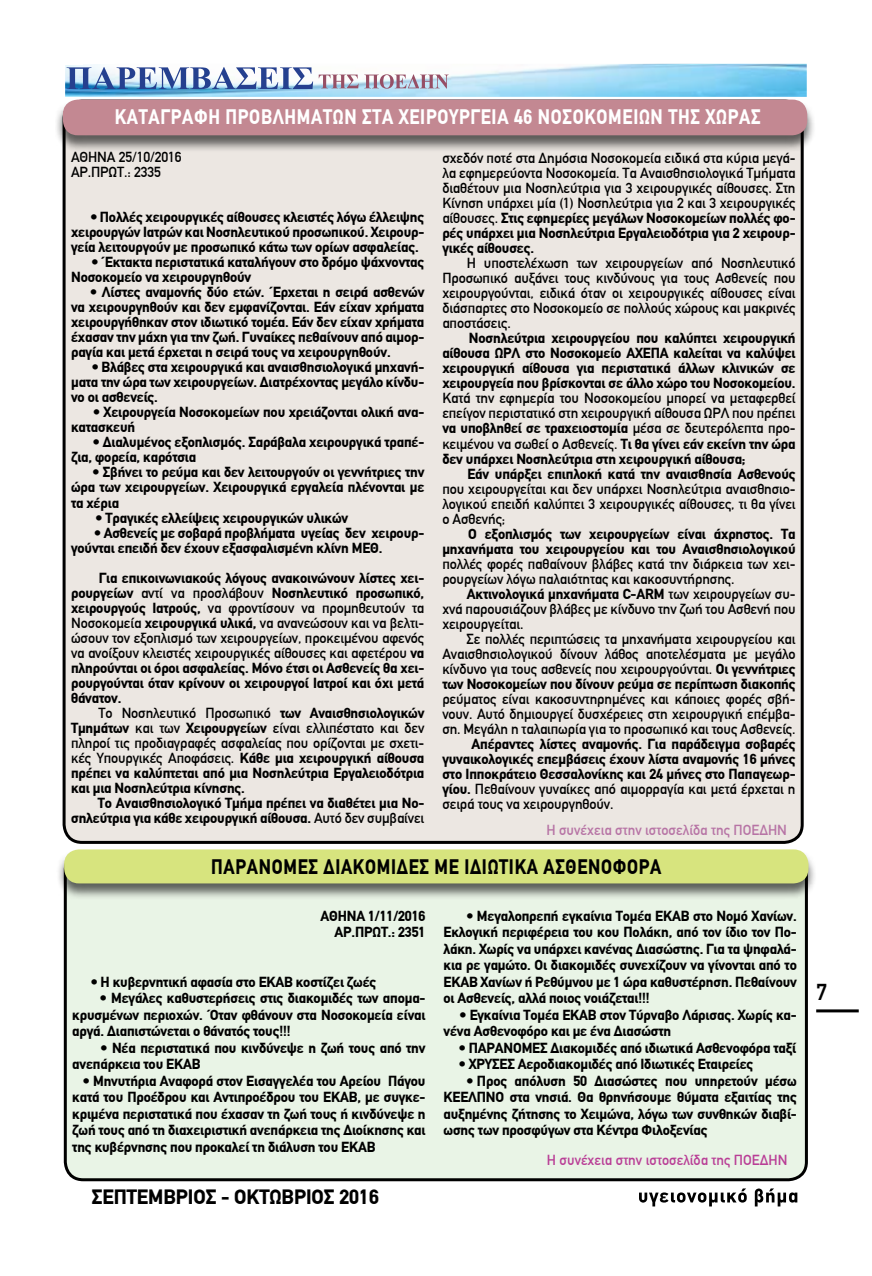
<style>
.page{position:relative;width:872px;height:1276px;background:#fff}
.page>*{position:absolute;margin:0;border:0;box-sizing:border-box;transform-origin:0 0}
.t1{font:22.5px "CF Din";color:#000}
.t2{font:700 20.55px "CF Din";letter-spacing:.04em;color:#fff;scale:.88 1}
.t3{font:700 20.55px "CF Din";letter-spacing:.04em;color:#000;scale:.88 1}
.t4{font:700 20.25px "CF Din";color:#000}
.t5{font:700 14.25px/15px "CF Din";letter-spacing:-.01em;color:#000;text-align:justify}
.t6{font:14.25px/15px "CF Din";letter-spacing:-.01em;color:#000;text-align:justify}
.t7{font:14.25px "CF Din";color:#b774a5}
.t8{font:14.25px "CF Din";color:#b93e96}
.s1{font-weight:400}
.s2{font-weight:700}
</style>
<div class="page">
<img style="left:65px;top:64px;width:741px;height:33px">
<svg style="left:67px;top:67px;width:246px;height:22px"></svg>
<svg style="left:319px;top:74px;width:129px;height:15px"></svg>
<svg style="left:639px;top:1188px;width:158px;height:18px"></svg>
<hr style="left:816px;top:1009px;width:42px;height:3px;background:#000">
<div style="left:64px;top:101px;width:738px;height:741px;background:#ece7e2;border-radius:18px"></div>
<div style="left:55px;top:100px;width:760px;height:53px;background:#000;opacity:.6"></div>
<div style="left:63px;top:100px;width:744px;height:35px;background:#c38892;border-radius:15px"></div>
<div style="left:65px;top:852px;width:741px;height:327px;background:#e9f4e6;border-radius:18px"></div>
<div style="left:64px;top:850px;width:744px;height:331px;border:3px solid #000;border-radius:18px"></div>
<div style="left:56px;top:850px;width:761px;height:49px;background:#000;opacity:.6"></div>
<div style="left:64px;top:849px;width:744px;height:34px;background:#d7e47e;border-radius:15px"></div>
<h2 class="t2" style="left:115px;top:101px;width:735px">ΚΑΤΑΓΡΑΦΗ ΠΡΟΒΛΗ ΜΑΤΩΝ ΣΤΑ ΧΕΙΡΟΥΡΓΕΙΑ 46 ΝΟΣΟΚΟΜΕΙΩΝ ΤΗΣ ΧΩΡΑΣ</h2>
<p class="t6" style="left:71px;top:150px;width:112px">ΑΘΗΝΑ 25/10/2016<br>ΑΡ.ΠΡΩΤ.: 2335</p>
<p class="t5" style="left:71px;top:210px;width:355px;text-indent:19px">• Πολλές χειρουργικές αίθουσες κλειστές λόγω έλλειψης χειρουργών Ιατρών και Νοσηλευτικού προσωπικού. Χειρουρ&shy;γεία λειτουργούν με προσωπικό κάτω των ορίων ασφαλείας.</p>
<p class="t5" style="left:71px;top:255px;width:355px;text-indent:21px">• Έκτακτα περιστατικά καταλήγουν στο δρόμο ψάχνοντας<br>Νοσοκομείο να χειρουργηθούν</p>
<p class="t5" style="left:71px;top:285px;width:355px;text-indent:19px">• Λίστες αναμονής δύο ετών. Έρχεται η σειρά ασθενών να χειρουργηθούν και δεν εμφανίζονται. Εάν είχαν χρήματα χειρουργήθηκαν στον ιδιωτικό τομέα. Εάν δεν είχαν χρήματα έχασαν την μάχη για την ζωή. Γυναίκες πεθαίνουν από αιμορ&shy;ραγία και μετά έρχεται η σειρά τους να χειρουργηθούν.</p>
<p class="t5" style="left:71px;top:360px;width:355px;text-indent:21px">• Βλάβες στα χειρουργικά και αναισθησιολογικά μηχανή&shy;ματα την ώρα των χειρουργείων. Διατρέχοντας μεγάλο κίνδυ&shy;νο οι ασθενείς.</p>
<p class="t5" style="left:71px;top:405px;width:355px;text-indent:22px">• Χειρουργεία Νοσοκομείων που χρειάζονται ολική ανα&shy;κατασκευή</p>
<p class="t5" style="left:71px;top:435px;width:355px;text-indent:22px">• Διαλυμένος εξοπλισμός. Σαράβαλα χειρουργικά τραπέ&shy;ζια, φορεία, καρότσια</p>
<p class="t5" style="left:71px;top:465px;width:355px;text-indent:21px">• Σβήνει το ρεύμα και δεν λειτουργούν οι γεννήτριες την ώρα των χειρουργείων. Χειρουργικά εργαλεία πλένονται με τα χέρια</p>
<p class="t5" style="left:96px;top:510px;width:254px">• Τραγικές ελλείψεις χειρουργικών υλικών</p>
<p class="t5" style="left:71px;top:525px;width:355px;text-indent:23px">• Ασθενείς με σοβαρά προβλήματα υγείας δεν χειρουρ&shy;γούνται επειδή δεν έχουν εξασφαλισμένη κλίνη ΜΕΘ.</p>
<p class="t5" style="left:71px;top:570px;width:355px;text-indent:28px">Για επικοινωνιακούς λόγους ανακοινώνουν λίστες χει&shy;ρουργείων <span class="s1">αντί να προσλάβουν</span> Νοσηλευτικό προσωπικό, χειρουργούς Ιατρούς, <span class="s1">να φροντίσουν να προμηθευτούν τα Νοσοκομεία</span> χειρουργικά υλικά, <span class="s1">να ανανεώσουν και να βελτι&shy;ώσουν τον εξοπλισμό των χειρουργείων, προκειμένου αφενός να ανοίξουν κλειστές χειρουργικές αίθουσες και αφετέρου</span> να πληρούνται οι όροι ασφαλείας. Μόνο έτσι οι Ασθενείς θα χει&shy;ρουργούνται όταν κρίνουν οι χειρουργοί Ιατροί και όχι μετά θάνατον.</p>
<p class="t5" style="left:71px;top:705px;width:355px;text-indent:27px"><span class="s1">Το Νοσηλευτικό Προσωπικό</span> των Αναισθησιολογικών Τμημάτων <span class="s1">και των</span> Χειρουργείων <span class="s1">είναι ελλιπέστατο και δεν πληροί τις προδιαγραφές ασφαλείας που ορίζονται με σχετι&shy;κές Υπουργικές Αποφάσεις.</span> Κάθε μια χειρουργική αίθουσα πρέπει να καλύπτεται από μια Νοσηλεύτρια Εργαλειοδότρια και μια Νοσηλεύτρια κίνησης.</p>
<p class="t5" style="left:71px;top:795px;width:355px;text-align:right">Το Αναισθησιολογικό Τμήμα πρέπει να διαθέτει μια Νο&shy;σηλεύτρια για κάθε χειρουργική αίθουσα. <span class="s1">Αυτό δεν συμβαίνει</span></p>
<p class="t6" style="left:442px;top:151px;width:355px">σχεδόν ποτέ στα Δημόσια Νοσοκομεία ειδικά στα κύρια μεγά&shy;λα εφημερεύοντα Νοσοκομεία. Τα Αναισθησιολογικά Τμήματα διαθέτουν μια Νοσηλεύτρια για 3 χειρουργικές αίθουσες. Στη Κίνηση υπάρχει μία (1) Νοσηλεύτρια για 2 και 3 χειρουργικές αίθουσες. <span class="s2">Στις εφημερίες μεγάλων Νοσοκομείων πολλές φο&shy;ρές υπάρχει μια Νοσηλεύτρια Εργαλειοδότρια για 2 χειρουρ&shy;γικές αίθουσες.</span></p>
<p class="t6" style="left:442px;top:256px;width:355px;text-indent:24px">Η υποστελέχωση των χειρουργείων από Νοσηλευτικό Προσωπικό αυξάνει τους κινδύνους για τους Ασθενείς που χειρουργούνται, ειδικά όταν οι χειρουργικές αίθουσες είναι διάσπαρτες στο Νοσοκομείο σε πολλούς χώρους και μακρινές αποστάσεις.</p>
<p class="t5" style="left:442px;top:331px;width:355px;text-indent:27px">Νοσηλεύτρια χειρουργείου που καλύπτει χειρουργική αίθουσα ΩΡΛ στο Νοσοκομείο ΑΧΕΠΑ καλείται να καλύψει χειρουργική αίθουσα για περιστατικά άλλων κλινικών σε χειρουργεία που βρίσκονται σε άλλο χώρο του Νοσοκομείου.</p>
<p class="t6" style="left:442px;top:391px;width:355px">Κατά την εφημερία του Νοσοκομείου μπορεί να μεταφερθεί επείγον περιστατικό στη χειρουργική αίθουσα ΩΡΛ που πρέπει <span class="s2">να υποβληθεί σε τραχειοστομία</span> μέσα σε δευτερόλεπτα προ&shy;κειμένου να σωθεί ο Ασθενείς. <span class="s2">Τι θα γίνει εάν εκείνη την ώρα δεν υπάρχει Νοσηλεύτρια στη χειρουργική αίθουσα;</span></p>
<p class="t5" style="left:467px;top:466px;width:330px">Εάν υπάρξει επιπλοκή κατά την αναισθησία Ασθενούς</p>
<p class="t6" style="left:442px;top:481px;width:355px">που χειρουργείται και δεν υπάρχει Νοσηλεύτρια αναισθησιο&shy;λογικού επειδή καλύπτει 3 χειρουργικές αίθουσες, τι θα γίνει ο Ασθενής;</p>
<p class="t5" style="left:442px;top:526px;width:355px;text-align:right">Ο εξοπλισμός των χειρουργείων είναι άχρηστος. Τα μηχανήματα του χειρουργείου και του Αναισθησιολογικού</p>
<p class="t6" style="left:442px;top:556px;width:355px">πολλές φορές παθαίνουν βλάβες κατά την διάρκεια των χει&shy;ρουργείων λόγω παλαιότητας και κακοσυντήρησης.</p>
<p class="t6" style="left:442px;top:586px;width:355px;text-indent:24px"><span class="s2">Ακτινολογικά μηχανήματα C-ARM</span> των χειρουργείων συ&shy;χνά παρουσιάζουν βλάβες με κίνδυνο την ζωή του Ασθενή που χειρουργείται.</p>
<p class="t6" style="left:442px;top:631px;width:355px;text-indent:24px">Σε πολλές περιπτώσεις τα μηχανήματα χειρουργείου και Αναισθησιολογικού δίνουν λάθος αποτελέσματα με μεγάλο κίνδυνο για τους ασθενείς που χειρουργούνται. <span class="s2">Οι γεννήτριες των Νοσοκομείων που δίνουν ρεύμα σε περίπτωση διακοπής</span></p>
<p class="t6" style="left:442px;top:691px;width:355px">ρεύματος είναι κακοσυντηρημένες και κάποιες φορές σβή&shy;νουν. Αυτό δημιουργεί δυσχέρειες στη χειρουργική επέμβα&shy;ση. Μεγάλη η ταλαιπωρία για το προσωπικό και τους Ασθενείς.</p>
<p class="t5" style="left:442px;top:736px;width:355px;text-indent:29px">Απέραντες λίστες αναμονής. Για παράδειγμα σοβαρές γυναικολογικές επεμβάσεις έχουν λίστα αναμονής 16 μήνες στο Ιπποκράτειο Θεσσαλονίκης και 24 μήνες στο Παπαγεωρ&shy;γίου. <span class="s1">Πεθαίνουν γυναίκες από αιμορραγία και μετά έρχεται η σειρά τους να χειρουργηθούν.</span></p>
<p class="t7" style="left:546px;top:820px;width:242px">Η συνέχεια στην ιστοσελίδα της ΠΟΕΔΗΝ</p>
<h2 class="t3" style="left:211px;top:851px;width:513px">ΠΑΡΑΝΟΜΕΣ ΔΙΑΚΟΜΙΔΕΣ ΜΕ ΙΔΙΩΤΙΚΑ ΑΣΘΕΝΟΦΟΡΑ</h2>
<p class="t5" style="left:320px;top:907px;width:107px;line-height:16.5px;text-align:right">ΑΘΗΝΑ 1/11/2016<br>ΑΡ.ΠΡΩΤ.: 2351</p>
<p class="t5" style="left:91px;top:974px;width:287px">• Η κυβερνητική αφασία στο ΕΚΑΒ κοστίζει ζωές</p>
<p class="t5" style="left:72px;top:989px;width:355px;line-height:16.5px;text-indent:27px">• Μεγάλες καθυστερήσεις στις διακομιδές των απομα&shy;κρυσμένων περιοχών. Όταν φθάνουν στα Νοσοκομεία είναι αργά. Διαπιστώνεται ο θάνατός τους!!!</p>
<p class="t5" style="left:72px;top:1039px;width:355px;line-height:16.5px;text-indent:28px">• Νέα περιστατικά που κινδύνεψε η ζωή τους από την ανεπάρκεια του ΕΚΑΒ</p>
<p class="t5" style="left:72px;top:1072px;width:355px;line-height:16.5px;text-indent:11px">• Μηνυτήρια Αναφορά στον Εισαγγελέα του Αρείου Πάγου κατά του Προέδρου και Αντιπροέδρου του ΕΚΑΒ, με συγκε&shy;κριμένα περιστατικά που έχασαν τη ζωή τους ή κινδύνεψε η ζωή τους από τη διαχειριστική ανεπάρκεια της Διοίκησης και της κυβέρνησης που προκαλεί τη διάλυση του ΕΚΑΒ</p>
<h3 class="t4" style="left:92px;top:1181px;width:289px">ΣΕΠΤΕΜΒΡΙΟΣ - ΟΚΤΩΒΡΙΟΣ 2016</h3>
<p class="t5" style="left:443px;top:907px;width:355px;line-height:16.5px;text-indent:23px">• Μεγαλοπρεπή εγκαίνια Τομέα ΕΚΑΒ στο Νομό Χανίων.<br>Εκλογική περιφέρεια του κου Πολάκη, από τον ίδιο τον Πο&shy;λάκη. Χωρίς να υπάρχει κανένας Διασώστης. Για τα ψηφαλά&shy;κια ρε γαμώτο. Οι διακομιδές συνεχίζουν να γίνονται από το ΕΚΑΒ Χανίων ή Ρεθύμνου με 1 ώρα καθυστέρηση. Πεθαίνουν οι Ασθενείς, αλλά ποιος νοιάζεται!!!</p>
<p class="t5" style="left:443px;top:1006px;width:355px;line-height:16.5px;text-indent:16px">• Εγκαίνια Τομέα ΕΚΑΒ στον Τύρναβο Λάρισας. Χωρίς κα&shy;νένα Ασθενοφόρο και με ένα Διασώστη</p>
<p class="t5" style="left:459px;top:1040px;width:339px">• ΠΑΡΑΝΟΜΕΣ Διακομιδές από ιδιωτικά Ασθενοφόρα ταξί</p>
<p class="t5" style="left:459px;top:1056px;width:296px">• ΧΡΥΣΕΣ Αεροδιακομιδές από Ιδιωτικές Εταιρείες</p>
<p class="t5" style="left:443px;top:1072px;width:355px;line-height:16.5px;text-indent:23px">• Προς απόλυση 50 Διασώστες που υπηρετούν μέσω ΚΕΕΛΠΝΟ στα νησιά. Θα θρηνήσουμε θύματα εξαιτίας της αυξημένης ζήτησης το Χειμώνα, λόγω των συνθηκών διαβί&shy;ωσης των προσφύγων στα Κέντρα Φιλοξενίας</p>
<p class="t8" style="left:547px;top:1150px;width:242px">Η συνέχεια στην ιστοσελίδα της ΠΟΕΔΗΝ</p>
<h1 class="t1" style="left:816px;top:976px;width:12px">7</h1>
</div>
